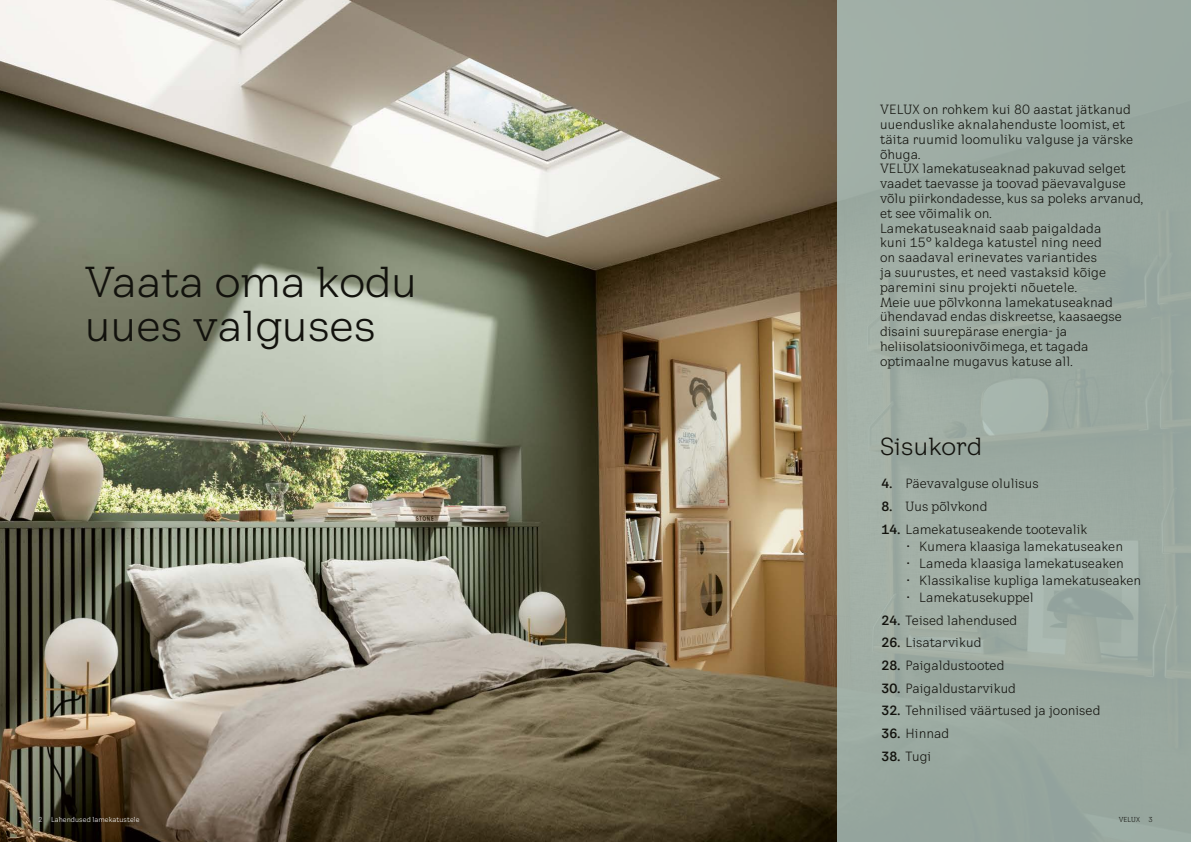
<style>
.page{position:relative;width:1191px;height:842px;background:#fff}
.page>*{position:absolute;margin:0;border:0;box-sizing:border-box;transform-origin:0 0}
.t1{font:42px/44px "VELUX Transform Headline";color:#12120d}
.t2{font:24px "VELUX Transform Headline";color:#12120d}
.t3{font:13px/14.8px "VELUX Transform";color:#12120d}
.t4{font:7px "VELUX Transform";letter-spacing:.005em;color:#fff}
.t5{font:7px "VELUX Transform";color:#12120d}
.s1{font-weight:700}
.s2{color:#12120d}
</style>
<div class="page">
<img style="left:0;top:0;width:837px;height:842px">
<div style="left:837px;top:0;width:354px;height:842px;background:#9baaa1"></div>
<h1 class="t1" style="left:85px;top:259px;width:334px">Vaata oma kodu uues valguses</h1>
<p class="t3" style="left:880px;top:102px;width:264px">VELUX on rohkem kui 80 aastat jätkanud uuenduslike aknalahenduste loomist, et täita ruumid loomuliku valguse ja värske õhuga.<br>VELUX lamekatuseaknad pakuvad selget vaadet taevasse ja toovad päevavalguse võlu piirkondadesse, kus sa poleks arvanud, et see võimalik on.<br>Lamekatuseaknaid saab paigaldada<br>kuni 15° kaldega katustel ning need<br>on saadaval erinevates variantides<br>ja suurustes, et need vastaksid kõige paremini sinu projekti nõuetele.<br>Meie uue põlvkonna lamekatuseaknad ühendavad endas diskreetse, kaasaegse disaini suurepärase energia- ja heliisolatsioonivõimega, et tagada optimaalne mugavus katuse all.</p>
<h2 class="t2" style="left:880px;top:432px;width:104px">Sisukord</h2>
<p class="t3" style="left:881px;top:476px;width:159px"><span class="s1">4.</span> Päevavalguse olulisus</p>
<p class="t3" style="left:881px;top:499px;width:107px"><span class="s1">8.</span> Uus põlvkond</p>
<p class="t3" style="left:881px;top:521px;width:207px"><span class="s1">14.</span> Lamekatuseakende tootevalik</p>
<p class="t3" style="left:905px;top:538px;width:219px">• Kumera klaasiga lamekatuseaken</p>
<p class="t3" style="left:905px;top:555px;width:220px">• Lameda klaasiga lamekatuseaken</p>
<p class="t3" style="left:905px;top:572px;width:238px">• Klassikalise kupliga lamekatuseaken</p>
<p class="t3" style="left:905px;top:589px;width:130px">• Lamekatusekuppel</p>
<p class="t3" style="left:881px;top:612px;width:137px"><span class="s1">24.</span> Teised lahendused</p>
<p class="t3" style="left:881px;top:635px;width:101px"><span class="s1">26.</span> Lisatarvikud</p>
<p class="t3" style="left:881px;top:657px;width:124px"><span class="s1">28.</span> Paigaldustooted</p>
<p class="t3" style="left:881px;top:680px;width:136px"><span class="s1">30.</span> Paigaldustarvikud</p>
<p class="t3" style="left:881px;top:703px;width:220px"><span class="s1">32.</span> Tehnilised väärtused ja joonised</p>
<p class="t3" style="left:881px;top:726px;width:69px"><span class="s1">36.</span> Hinnad</p>
<p class="t3" style="left:881px;top:748px;width:51px"><span class="s1">38.</span> Tugi</p>
<p class="t4" style="left:38px;top:815px;width:103px"><span class="s2">2</span> Lahendused lamekatustele</p>
<p class="t5" style="left:1118px;top:815px;width:36px">VELUX 3</p>
</div>
